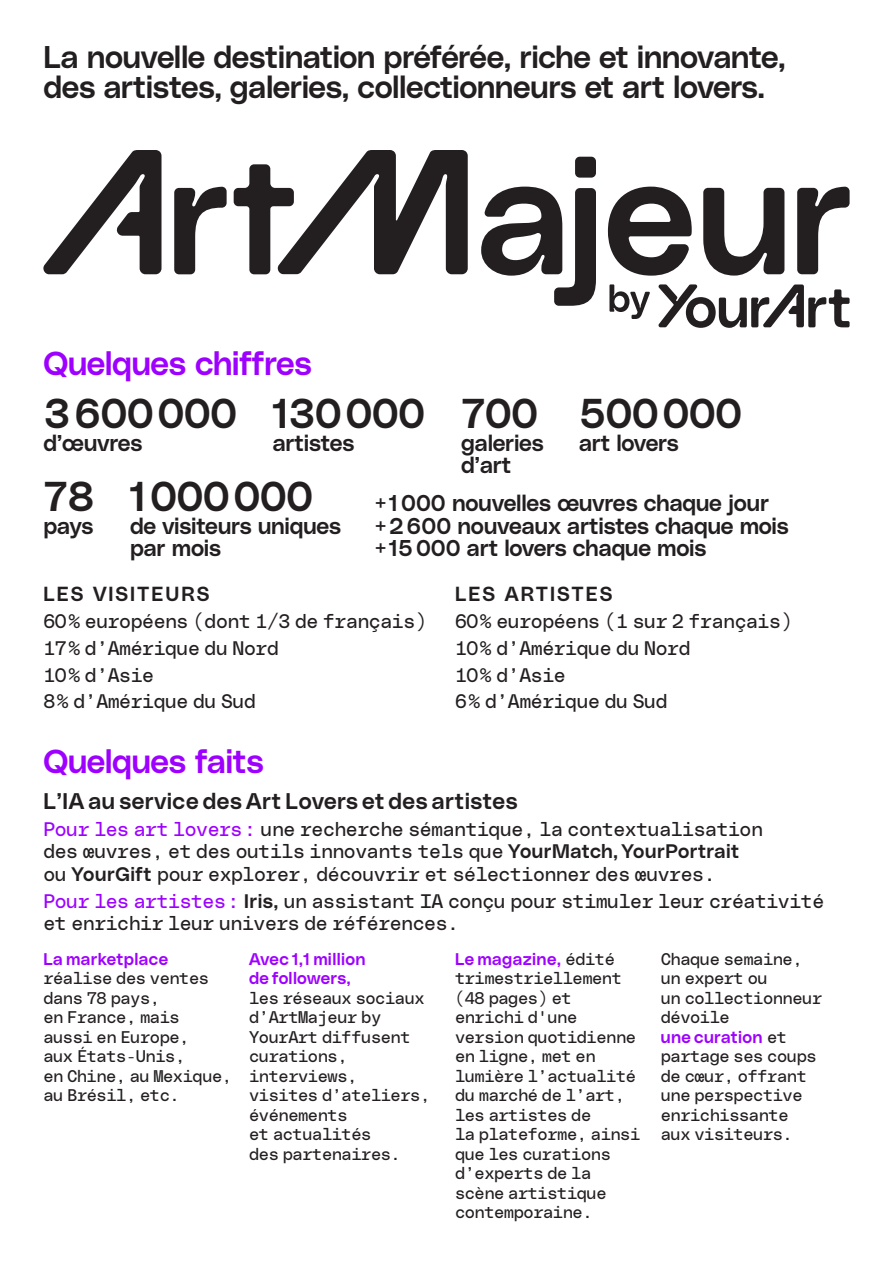
<style>
.page{position:relative;width:893px;height:1263px;background:#fff}
.page>*{position:absolute;margin:0;border:0;box-sizing:border-box;transform-origin:0 0}
.CHIFFRE{font:41.4px "Poly Sans Median";letter-spacing:-.02em;color:#231f20}
.CHIFFRE-2{font:33px "Poly Sans Median";letter-spacing:-.015em;color:#9e00ff}
.CHIFFRE-3{font:31.2px "Poly Sans Median";letter-spacing:-.015em;color:#231f20}
.LEGENDE_CHIFFRE{font:22.65px/22.6px "Poly Sans Median";letter-spacing:-.01em;color:#231f20}
.BOLD{font:22.5px "Poly Sans Median";letter-spacing:.02em;color:#231f20}
.CHIFFRE-4{font:20.25px "Poly Sans Median";letter-spacing:.1em;color:#231f20}
.MONO{font:19.5px/22.5px "Poly Sans Neutral Mono";letter-spacing:-.02em;color:#231f20}
.MONO_SMALL{font:16.8px/19.5px "Poly Sans Neutral Mono";letter-spacing:-.025em;color:#231f20}
.s1{color:#9e00ff}
.s2{font-family:"Poly Sans Median"}
.s3{font-family:"Poly Sans Median";color:#9e00ff}
</style>
<div class="page">
<svg style="left:658px;top:284px;width:192px;height:44px"></svg>
<svg style="left:609px;top:284px;width:41px;height:35px"></svg>
<svg style="left:608px;top:187px;width:84px;height:89px"></svg>
<svg style="left:43px;top:150px;width:119px;height:124px"></svg>
<svg style="left:174px;top:187px;width:53px;height:87px"></svg>
<svg style="left:234px;top:150px;width:234px;height:124px"></svg>
<svg style="left:703px;top:188px;width:81px;height:88px"></svg>
<svg style="left:797px;top:186px;width:53px;height:88px"></svg>
<svg style="left:481px;top:187px;width:115px;height:119px"></svg>
<div style="left:575px;top:157px;width:21px;height:21px;background:#231f20;border-radius:5px"></div>
<p class="CHIFFRE-3" style="left:43px;top:33px;width:743px">La nouvelle destination préférée, riche et innovante,</p>
<p class="CHIFFRE-3" style="left:43px;top:63px;width:723px">des artistes, galeries, collectionneurs et art lovers.</p>
<p class="CHIFFRE-2" style="left:43px;top:337px;width:270px">Quelques chiffres</p>
<p class="CHIFFRE" style="left:43px;top:381px;width:195px">3600000</p>
<p class="LEGENDE_CHIFFRE" style="left:43px;top:429px;width:101px">d’œuvres</p>
<p class="CHIFFRE" style="left:43px;top:464px;width:53px">78</p>
<p class="LEGENDE_CHIFFRE" style="left:43px;top:512px;width:52px">pays</p>
<p class="CHIFFRE" style="left:273px;top:381px;width:154px">130000</p>
<p class="LEGENDE_CHIFFRE" style="left:273px;top:429px;width:83px">artistes</p>
<p class="CHIFFRE" style="left:461px;top:381px;width:79px">700</p>
<p class="LEGENDE_CHIFFRE" style="left:461px;top:429px;width:84px">galeries d’art</p>
<p class="CHIFFRE" style="left:579px;top:381px;width:165px">500000</p>
<p class="LEGENDE_CHIFFRE" style="left:579px;top:429px;width:101px">art lovers</p>
<p class="CHIFFRE" style="left:130px;top:464px;width:185px">1000000</p>
<p class="LEGENDE_CHIFFRE" style="left:130px;top:512px;width:213px">de visiteurs uniques par mois</p>
<p class="LEGENDE_CHIFFRE" style="left:375px;top:490px;width:395px">+ 1000 nouvelles œuvres chaque jour</p>
<p class="LEGENDE_CHIFFRE" style="left:375px;top:512px;width:415px">+2600 nouveaux artistes chaque mois</p>
<p class="LEGENDE_CHIFFRE" style="left:375px;top:535px;width:333px">+ 15000 art lovers chaque mois</p>
<p class="CHIFFRE-4" style="left:43px;top:578px;width:168px">LES VISITEURS</p>
<p class="MONO" style="left:43px;top:608px;width:385px">60% européens (dont 1/3 de français)</p>
<p class="MONO" style="left:43px;top:635px;width:237px">17% d’Amérique du Nord</p>
<p class="MONO" style="left:43px;top:662px;width:112px">10% d’Asie</p>
<p class="MONO" style="left:43px;top:689px;width:214px">8% d’Amérique du Sud</p>
<p class="CHIFFRE-2" style="left:43px;top:735px;width:222px">Quelques faits</p>
<p class="CHIFFRE-4" style="left:455px;top:578px;width:159px">LES ARTISTES</p>
<p class="MONO" style="left:455px;top:608px;width:339px">60% européens (1 sur 2 français)</p>
<p class="MONO" style="left:455px;top:635px;width:237px">10% d’Amérique du Nord</p>
<p class="MONO" style="left:455px;top:662px;width:112px">10% d’Asie</p>
<p class="MONO" style="left:455px;top:689px;width:214px">6% d’Amérique du Sud</p>
<p class="BOLD" style="left:43px;top:784px;width:476px">L’IA au service des Art Lovers et des artistes</p>
<p class="MONO" style="left:43px;top:816px;width:721px"><span class="s1">Pour les art lovers:</span> une recherche sémantique, la contextualisation des œuvres, et des outils innovants tels que <span class="s2">YourMatch, YourPortrait </span>ou <span class="s2">YourGift</span> pour explorer, découvrir et sélectionner des œuvres.</p>
<p class="MONO" style="left:43px;top:888px;width:782px"><span class="s1">Pour les artistes:</span> <span class="s2">Iris,</span> un assistant IA conçu pour stimuler leur créativité et enrichir leur univers de références.</p>
<p class="MONO_SMALL" style="left:43px;top:948px;width:190px"><span class="s3">La marketplace </span>réalise des ventes dans 78 pays,<br>en France, mais aussi en Europe,<br>aux États-Unis,<br>en Chine, au Mexique, au Brésil, etc.</p>
<p class="MONO_SMALL" style="left:249px;top:948px;width:183px"><span class="s3">Avec 1,1 million<br>de followers,<br></span>les réseaux sociaux d’ArtMajeur by<br>YourArt diffusent curations, interviews, visites d’ateliers, événements<br>et actualités<br>des partenaires.</p>
<p class="MONO_SMALL" style="left:455px;top:948px;width:187px"><span class="s3">Le magazine,</span> édité trimestriellement (48 pages) et enrichi d'une version quotidienne en ligne, met en lumière l’actualité du marché de l’art, les artistes de<br>la plateforme, ainsi que les curations d’experts de la scène artistique contemporaine.</p>
<p class="MONO_SMALL" style="left:661px;top:948px;width:163px">Chaque semaine, un expert ou<br>un collectionneur dévoile<br><span class="s3">une curation</span> et partage ses coups de cœur, offrant une perspective enrichissante aux visiteurs.</p>
</div>
